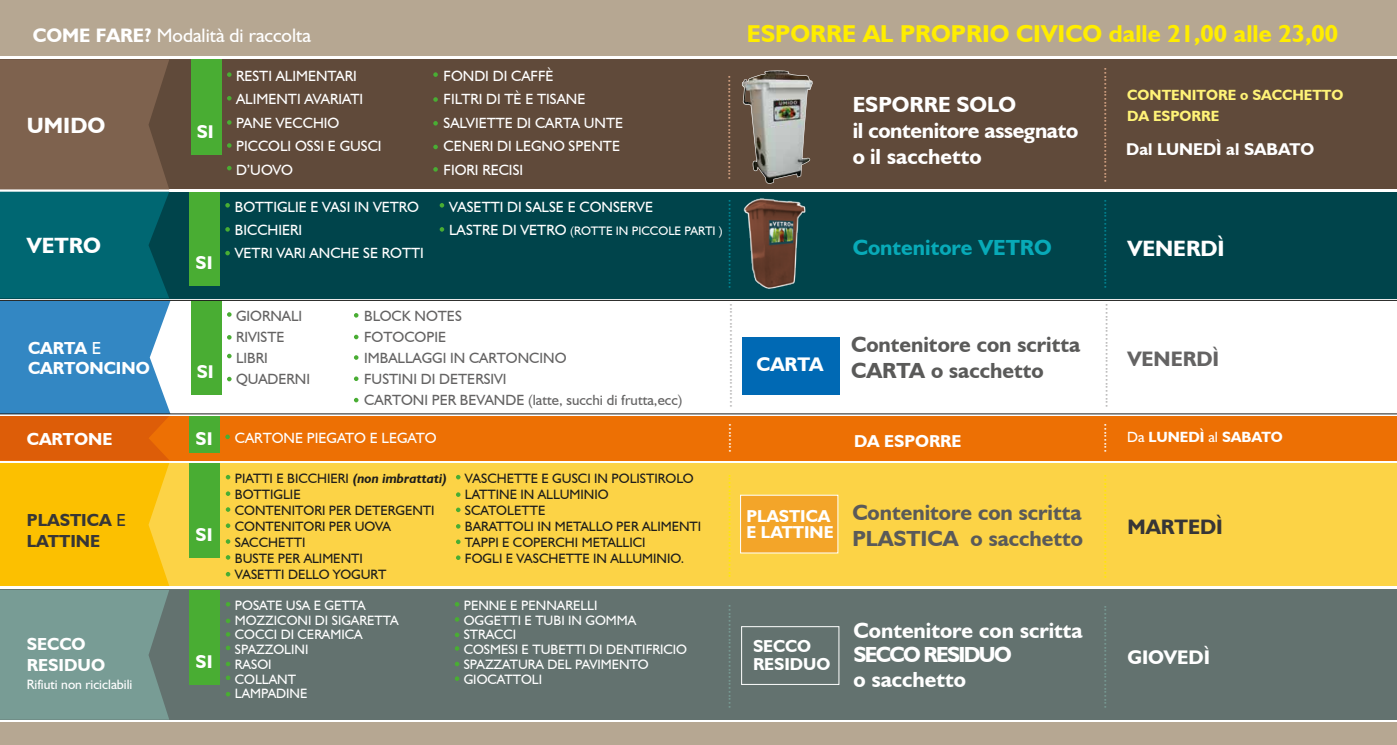
<style>
.page{position:relative;width:1397px;height:745px;background:#fff}
.page>*{position:absolute;margin:0;border:0;box-sizing:border-box;transform-origin:0 0}
.t1{font:700 24.38px "Humanist 521 BT";color:#ffed00}
.t2{font:700 22.12px "Humanist 521 BT";color:#fff}
.t3{font:700 21.88px/26.2px "Humanist 521 BT";color:#5a5a59}
.t4{font:700 21.88px/26.2px "Humanist 521 BT";letter-spacing:-.02em;color:#fff}
.t5{font:700 21.88px/24.6px "Humanist 521 BT";color:#fff}
.t6{font:700 21.88px "Humanist 521 BT";color:#08aab8}
.t7{font:700 20.88px "Humanist 521 BT";color:#373636}
.t8{font:700 20.88px "Humanist 521 BT";color:#646363}
.t9{font:700 19.75px "Humanist 521 BT";color:#fff}
.t10{font:19.5px "Humanist 521 BT";color:#fff}
.t11{font:700 18.5px "Humanist 521 BT";color:#fff}
.t12{font:700 17.38px/20.9px "Humanist 521 BT";color:#fff}
.t13{font:700 17.38px/20.9px "Humanist 521 BT";color:#373636}
.t14{font:700 17.25px/16px "Humanist 521 BT";color:#fff}
.t15{font:700 17px "Humanist 521 BT";color:#fff}
.t16{font:14.75px/23.4px "Humanist 521 BT";color:#fff}
.t17{font:14.75px/20.9px "Humanist 521 BT";color:#646363}
.t18{font:14.75px "Humanist 521 BT";color:#deaa89}
.t19{font:14.75px "Humanist 521 BT";color:#ffea00}
.t20{font:14.75px "Humanist 521 BT";color:#789c95}
.t21{font:14.75px "Humanist 521 BT";color:#b7b6b6}
.t22{font:14.75px "Humanist 521 BT";color:#008897}
.t23{font:700 14.75px/20.8px "Humanist 521 BT";color:#fff377}
.t24{font:700 14.75px "Humanist 521 BT";color:#fff}
.t25{font:13.5px/16px "Humanist 521 BT";color:#1d1d1b}
.t26{font:13.5px/14.8px "Humanist 521 BT";color:#fff}
.t27{font:12.25px "Humanist 521 BT";color:#fff}
.s1{font-weight:700}
.s2{font-size:14.75px}
.s3{font-weight:400}
.s4{font-weight:700;font-size:18.5px}
.s5{font-weight:700;font-style:italic}
</style>
<div class="page">
<div style="left:0;top:0;width:1396px;height:55px;background:#b6a792"></div>
<div style="left:0;top:722px;width:1396px;height:22px;background:#b6a792"></div>
<div style="left:0;top:415px;width:1396px;height:45px;background:#ed7004"></div>
<div style="left:0;top:59px;width:1396px;height:130px;background:#604a3a"></div>
<div style="left:0;top:192px;width:1396px;height:106px;background:#00444b"></div>
<div style="left:191px;top:59px;width:30px;height:96px;background:#49ad33"></div>
<svg style="left:227px;top:72px;width:4px;height:5px"></svg>
<svg style="left:227px;top:96px;width:4px;height:4px"></svg>
<svg style="left:433px;top:72px;width:5px;height:5px"></svg>
<svg style="left:433px;top:97px;width:5px;height:5px"></svg>
<svg style="left:433px;top:121px;width:5px;height:4px"></svg>
<svg style="left:433px;top:145px;width:5px;height:4px"></svg>
<svg style="left:433px;top:167px;width:5px;height:4px"></svg>
<svg style="left:227px;top:120px;width:4px;height:5px"></svg>
<svg style="left:227px;top:143px;width:4px;height:5px"></svg>
<svg style="left:227px;top:166px;width:4px;height:4px"></svg>
<div style="left:189px;top:192px;width:31px;height:93px;background:#49ad33"></div>
<svg style="left:225px;top:203px;width:5px;height:4px"></svg>
<svg style="left:225px;top:227px;width:5px;height:4px"></svg>
<svg style="left:225px;top:251px;width:5px;height:4px"></svg>
<svg style="left:439px;top:203px;width:5px;height:4px"></svg>
<svg style="left:439px;top:227px;width:5px;height:4px"></svg>
<div style="left:0;top:463px;width:1396px;height:122px;background:#fcd346"></div>
<div style="left:189px;top:462px;width:31px;height:95px;background:#49ad33"></div>
<svg style="left:226px;top:474px;width:4px;height:5px"></svg>
<svg style="left:456px;top:474px;width:4px;height:5px"></svg>
<svg style="left:456px;top:492px;width:4px;height:4px"></svg>
<svg style="left:456px;top:507px;width:4px;height:5px"></svg>
<svg style="left:456px;top:524px;width:4px;height:4px"></svg>
<svg style="left:456px;top:539px;width:4px;height:4px"></svg>
<svg style="left:456px;top:555px;width:4px;height:4px"></svg>
<svg style="left:226px;top:507px;width:4px;height:4px"></svg>
<svg style="left:226px;top:491px;width:4px;height:4px"></svg>
<svg style="left:226px;top:523px;width:4px;height:4px"></svg>
<svg style="left:226px;top:539px;width:4px;height:4px"></svg>
<svg style="left:226px;top:555px;width:4px;height:4px"></svg>
<svg style="left:226px;top:572px;width:4px;height:4px"></svg>
<div style="left:0;top:589px;width:1396px;height:130px;background:#63726f"></div>
<div style="left:189px;top:590px;width:31px;height:94px;background:#49ad33"></div>
<svg style="left:226px;top:602px;width:4px;height:4px"></svg>
<svg style="left:226px;top:618px;width:4px;height:4px"></svg>
<svg style="left:454px;top:602px;width:5px;height:4px"></svg>
<svg style="left:454px;top:617px;width:5px;height:4px"></svg>
<svg style="left:455px;top:632px;width:4px;height:4px"></svg>
<svg style="left:454px;top:646px;width:5px;height:4px"></svg>
<svg style="left:455px;top:661px;width:4px;height:4px"></svg>
<svg style="left:454px;top:676px;width:5px;height:4px"></svg>
<svg style="left:226px;top:632px;width:4px;height:4px"></svg>
<svg style="left:226px;top:645px;width:4px;height:4px"></svg>
<svg style="left:226px;top:661px;width:4px;height:4px"></svg>
<svg style="left:226px;top:675px;width:4px;height:4px"></svg>
<svg style="left:226px;top:692px;width:4px;height:4px"></svg>
<img style="left:743px;top:198px;width:63px;height:91px">
<img style="left:742px;top:70px;width:70px;height:113px">
<svg style="left:0;top:59px;width:170px;height:660px;background:#898751"></svg>
<svg style="left:0;top:300px;width:1396px;height:114px"></svg>
<div style="left:742px;top:336px;width:97px;height:58px;background:#0069b4"></div>
<div style="left:189px;top:416px;width:31px;height:37px;background:#49ad33"></div>
<svg style="left:225px;top:434px;width:5px;height:5px"></svg>
<div style="left:740px;top:494px;width:97px;height:58px;background:#f3a529;border:1px solid #fff"></div>
<div style="left:741px;top:626px;width:98px;height:58px;background:#63726f;border:1px solid #fff"></div>
<h3 class="t10" style="left:33px;top:23px;width:279px"><span class="s1">COME FARE?</span> Modalità di raccolta</h3>
<h1 class="t1" style="left:746px;top:19px;width:593px">ESPORRE AL PROPRIO CIVICO dalle 21,00 alle 23,00</h1>
<h2 class="t2" style="left:27px;top:112px;width:80px">UMIDO</h2>
<h2 class="t2" style="left:27px;top:231px;width:76px">VETRO</h2>
<h3 class="t11" style="left:197px;top:120px;width:18px">SI</h3>
<h3 class="t11" style="left:196px;top:251px;width:18px">SI</h3>
<p class="t16" style="left:236px;top:64px;width:147px">RESTI ALIMENTARI<br>ALIMENTI AVARIATI<br>PANE VECCHIO<br>PICCOLI OSSI E GUSCI<br>D’UOVO</p>
<p class="t16" style="left:443px;top:64px;width:181px">FONDI DI CAFFÈ<br>FILTRI DI TÈ E TISANE<br>SALVIETTE DI CARTA UNTE<br>CENERI DI LEGNO SPENTE<br>FIORI RECISI</p>
<p class="t18" style="left:742px;top:75px;width:106px;rotate:90deg">............................</p>
<h3 class="t4" style="left:852px;top:90px;width:227px">ESPORRE SOLO<br>il contenitore assegnato o il sacchetto</h3>
<p class="t18" style="left:1118px;top:67px;width:117px;rotate:90deg">...............................</p>
<p class="t23" style="left:1127px;top:85px;width:218px">CONTENITORE o SACCHETTO<br>DA ESPORRE</p>
<p class="t15" style="left:1125px;top:139px;width:189px">Dal LUNEDÌ al SABATO</p>
<p class="t22" style="left:743px;top:199px;width:91px;rotate:90deg">........................</p>
<p class="t22" style="left:1118px;top:199px;width:91px;rotate:90deg">........................</p>
<p class="t16" style="left:235px;top:194px;width:190px">BOTTIGLIE E VASI IN VETRO<br>BICCHIERI<br>VETRI VARI ANCHE SE ROTTI</p>
<p class="t16" style="left:449px;top:194px;width:205px">VASETTI DI SALSE E CONSERVE</p>
<p class="t27" style="left:449px;top:223px;width:275px"><span class="s2">LASTRE DI VETRO</span> (ROTTE IN PICCOLE PARTI )</p>
<h3 class="t6" style="left:852px;top:233px;width:200px">Contenitore VETRO</h3>
<h2 class="t2" style="left:1127px;top:234px;width:99px">VENERDÌ</h2>
<p class="t21" style="left:744px;top:303px;width:106px;rotate:90deg">............................</p>
<p class="t21" style="left:1119px;top:303px;width:106px;rotate:90deg">............................</p>
<p class="t17" style="left:236px;top:305px;width:76px">GIORNALI<br>RIVISTE<br>LIBRI<br>QUADERNI</p>
<p class="t17" style="left:364px;top:305px;width:320px">BLOCK NOTES<br>FOTOCOPIE<br>IMBALLAGGI IN CARTONCINO<br>FUSTINI DI DETERSIVI<br>CARTONI PER BEVANDE (latte, succhi di frutta,ecc)</p>
<h3 class="t3" style="left:851px;top:330px;width:231px">Contenitore con scritta<br>CARTA o sacchetto</h3>
<p class="t12" style="left:28px;top:336px;width:123px">CARTA <span class="s3">E<br></span>CARTONCINO</p>
<h3 class="t8" style="left:1127px;top:345px;width:93px">VENERDÌ</h3>
<h3 class="t9" style="left:756px;top:351px;width:68px">CARTA</h3>
<h3 class="t11" style="left:197px;top:360px;width:18px">SI</h3>
<p class="t12" style="left:27px;top:428px;width:87px">CARTONE</p>
<p class="t16" style="left:196px;top:426px;width:242px"><span class="s4">SI</span> CARTONE PIEGATO E LEGATO</p>
<p class="t16" style="left:746px;top:423px;width:31px;rotate:90deg">........</p>
<p class="t16" style="left:1121px;top:423px;width:31px;rotate:90deg">........</p>
<p class="t14" style="left:853px;top:432px;width:109px">DA ESPORRE</p>
<p class="t24" style="left:1127px;top:428px;width:157px"><span class="s3">Da</span> LUNEDÌ <span class="s3">al</span> SABATO</p>
<p class="t13" style="left:27px;top:509px;width:100px">PLASTICA <span class="s3">E<br></span>LATTINE</p>
<p class="t12" style="left:27px;top:632px;width:80px">SECCO<br>RESIDUO</p>
<p class="t26" style="left:27px;top:676px;width:107px">Rifiuti non riciclabili</p>
<h3 class="t11" style="left:196px;top:522px;width:18px">SI</h3>
<h3 class="t11" style="left:196px;top:649px;width:18px">SI</h3>
<p class="t25" style="left:235px;top:469px;width:214px">PIATTI E BICCHIERI <span class="s5">(non imbrattati)<br></span>BOTTIGLIE<br>CONTENITORI PER DETERGENTI<br>CONTENITORI PER UOVA<br>SACCHETTI<br>BUSTE PER ALIMENTI<br>VASETTI DELLO YOGURT</p>
<p class="t25" style="left:465px;top:469px;width:238px">VASCHETTE E GUSCI IN POLISTIROLO<br>LATTINE IN ALLUMINIO<br>SCATOLETTE<br>BARATTOLI IN METALLO PER ALIMENTI<br>TAPPI E COPERCHI METALLICI<br>FOGLI E VASCHETTE IN ALLUMINIO.</p>
<p class="t26" style="left:235px;top:597px;width:165px">POSATE USA E GETTA<br>MOZZICONI DI SIGARETTA<br>COCCI DI CERAMICA<br>SPAZZOLINI<br>RASOI<br>COLLANT<br>LAMPADINE</p>
<p class="t26" style="left:463px;top:597px;width:225px">PENNE E PENNARELLI<br>OGGETTI E TUBI IN GOMMA<br>STRACCI<br>COSMESI E TUBETTI DI DENTIFRICIO<br>SPAZZATURA DEL PAVIMENTO<br>GIOCATTOLI</p>
<p class="t19" style="left:743px;top:473px;width:106px;rotate:90deg">............................</p>
<p class="t19" style="left:1118px;top:474px;width:106px;rotate:90deg">............................</p>
<p class="t20" style="left:743px;top:603px;width:106px;rotate:90deg">............................</p>
<p class="t20" style="left:1118px;top:604px;width:106px;rotate:90deg">............................</p>
<h3 class="t3" style="left:852px;top:498px;width:232px">Contenitore con scritta<br>PLASTICA o sacchetto</h3>
<p class="t14" style="left:746px;top:507px;width:89px">PLASTICA<br>E LATTINE</p>
<h3 class="t5" style="left:853px;top:617px;width:231px">Contenitore con scritta<br>SECCO RESIDUO<br>o sacchetto</h3>
<p class="t14" style="left:752px;top:637px;width:79px;line-height:17.2px">SECCO<br>RESIDUO</p>
<h3 class="t7" style="left:1127px;top:513px;width:97px">MARTEDÌ</h3>
<h3 class="t9" style="left:1127px;top:644px;width:84px">GIOVEDÌ</h3>
</div>
